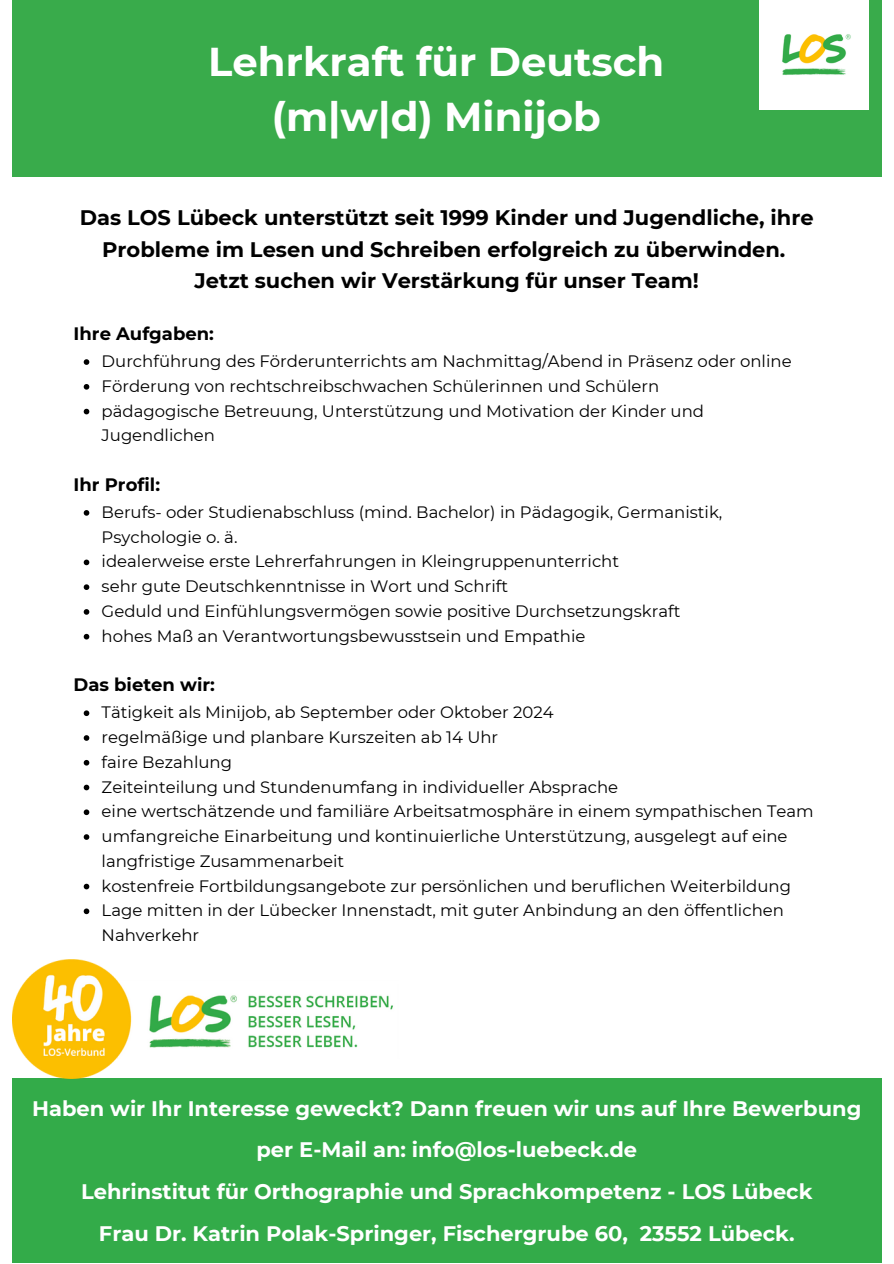
<style>
.page{position:relative;width:894px;height:1264px;background:#fff}
.page>*{position:absolute;margin:0;border:0;box-sizing:border-box;transform-origin:0 0}
.t1{font:700 40.2px/55.1px "Montserrat";color:#fff;text-align:center}
.t2{font:700 21px/41.7px "Montserrat";color:#fff;text-align:center}
.t3{font:700 21px/31.5px "Montserrat";color:#000;text-align:center}
.t4{font:700 18px "Montserrat";color:#000}
.t5{font:16.5px/24.8px "Montserrat";color:#000}
</style>
<div class="page">
<div style="left:12px;top:0;width:869px;height:176px;background:#39ab4b"></div>
<div style="left:12px;top:1078px;width:869px;height:185px;background:#33ab49"></div>
<img style="left:759px;top:0;width:109px;height:109px">
<svg style="left:84px;top:359px;width:5px;height:6px"></svg>
<svg style="left:84px;top:384px;width:5px;height:5px"></svg>
<svg style="left:84px;top:409px;width:5px;height:5px"></svg>
<svg style="left:84px;top:510px;width:5px;height:5px"></svg>
<svg style="left:84px;top:559px;width:5px;height:6px"></svg>
<svg style="left:84px;top:584px;width:5px;height:6px"></svg>
<svg style="left:84px;top:609px;width:5px;height:5px"></svg>
<svg style="left:84px;top:634px;width:5px;height:5px"></svg>
<svg style="left:84px;top:710px;width:5px;height:6px"></svg>
<svg style="left:84px;top:735px;width:5px;height:5px"></svg>
<svg style="left:84px;top:760px;width:5px;height:5px"></svg>
<svg style="left:84px;top:784px;width:5px;height:6px"></svg>
<svg style="left:84px;top:809px;width:5px;height:6px"></svg>
<svg style="left:84px;top:834px;width:5px;height:5px"></svg>
<svg style="left:84px;top:883px;width:5px;height:6px"></svg>
<svg style="left:84px;top:908px;width:5px;height:6px"></svg>
<img style="left:12px;top:959px;width:381px;height:119px">
<h2 class="t1" style="left:208px;top:34px;width:457px">Lehrkraft für Deutsch (m|w|d) Minijob</h2>
<h1 class="t3" style="left:80px;top:202px;width:735px">Das LOS Lübeck unterstützt seit 1999 Kinder und Jugendliche, ihre<br>Probleme im Lesen und Schreiben erfolgreich zu überwinden.<br>Jetzt suchen wir Verstärkung für unser Team!</h1>
<h2 class="t4" style="left:74px;top:323px;width:142px">Ihre Aufgaben:</h2>
<h3 class="t5" style="left:102px;top:349px;width:691px">Durchführung des Förderunterrichts am Nachmittag/Abend in Präsenz oder online</h3>
<p class="t5" style="left:102px;top:373px;width:559px">Förderung von rechtschreibschwachen Schülerinnen und Schülern</p>
<p class="t5" style="left:102px;top:398px;width:603px">pädagogische Betreuung, Unterstützung und Motivation der Kinder und<br>Jugendlichen</p>
<p class="t4" style="left:74px;top:473px;width:88px">Ihr Profil:</p>
<h3 class="t5" style="left:102px;top:499px;width:622px">Berufs- oder Studienabschluss (mind. Bachelor) in Pädagogik, Germanistik,<br>Psychologie o. ä.</h3>
<p class="t5" style="left:102px;top:549px;width:519px">idealerweise erste Lehrerfahrungen in Kleingruppenunterricht</p>
<p class="t5" style="left:102px;top:574px;width:408px">sehr gute Deutschkenntnisse in Wort und Schrift</p>
<p class="t5" style="left:102px;top:598px;width:580px">Geduld und Einfühlungsvermögen sowie positive Durchsetzungskraft</p>
<p class="t5" style="left:102px;top:623px;width:485px">hohes Maß an Verantwortungsbewusstsein und Empathie</p>
<p class="t4" style="left:74px;top:674px;width:143px">Das bieten wir:</p>
<h3 class="t5" style="left:102px;top:700px;width:453px">Tätigkeit als Minijob, ab September oder Oktober 2024</h3>
<p class="t5" style="left:102px;top:724px;width:398px">regelmäßige und planbare Kurszeiten ab 14 Uhr</p>
<p class="t5" style="left:102px;top:749px;width:132px">faire Bezahlung</p>
<p class="t5" style="left:102px;top:774px;width:518px">Zeiteinteilung und Stundenumfang in individueller Absprache</p>
<p class="t5" style="left:102px;top:799px;width:713px">eine wertschätzende und familiäre Arbeitsatmosphäre in einem sympathischen Team</p>
<p class="t5" style="left:102px;top:823px;width:687px">umfangreiche Einarbeitung und kontinuierliche Unterstützung, ausgelegt auf eine langfristige Zusammenarbeit</p>
<p class="t5" style="left:102px;top:873px;width:690px">kostenfreie Fortbildungsangebote zur persönlichen und beruflichen Weiterbildung</p>
<p class="t5" style="left:102px;top:898px;width:683px">Lage mitten in der Lübecker Innenstadt, mit guter Anbindung an den öffentlichen<br>Nahverkehr</p>
<p class="t2" style="left:32px;top:1087px;width:830px">Haben wir Ihr Interesse geweckt? Dann freuen wir uns auf Ihre Bewerbung per E-Mail an: info@los-luebeck.de<br>Lehrinstitut für Orthographie und Sprachkompetenz - LOS Lübeck<br>Frau Dr. Katrin Polak-Springer, Fischergrube 60, 23552 Lübeck.</p>
</div>
